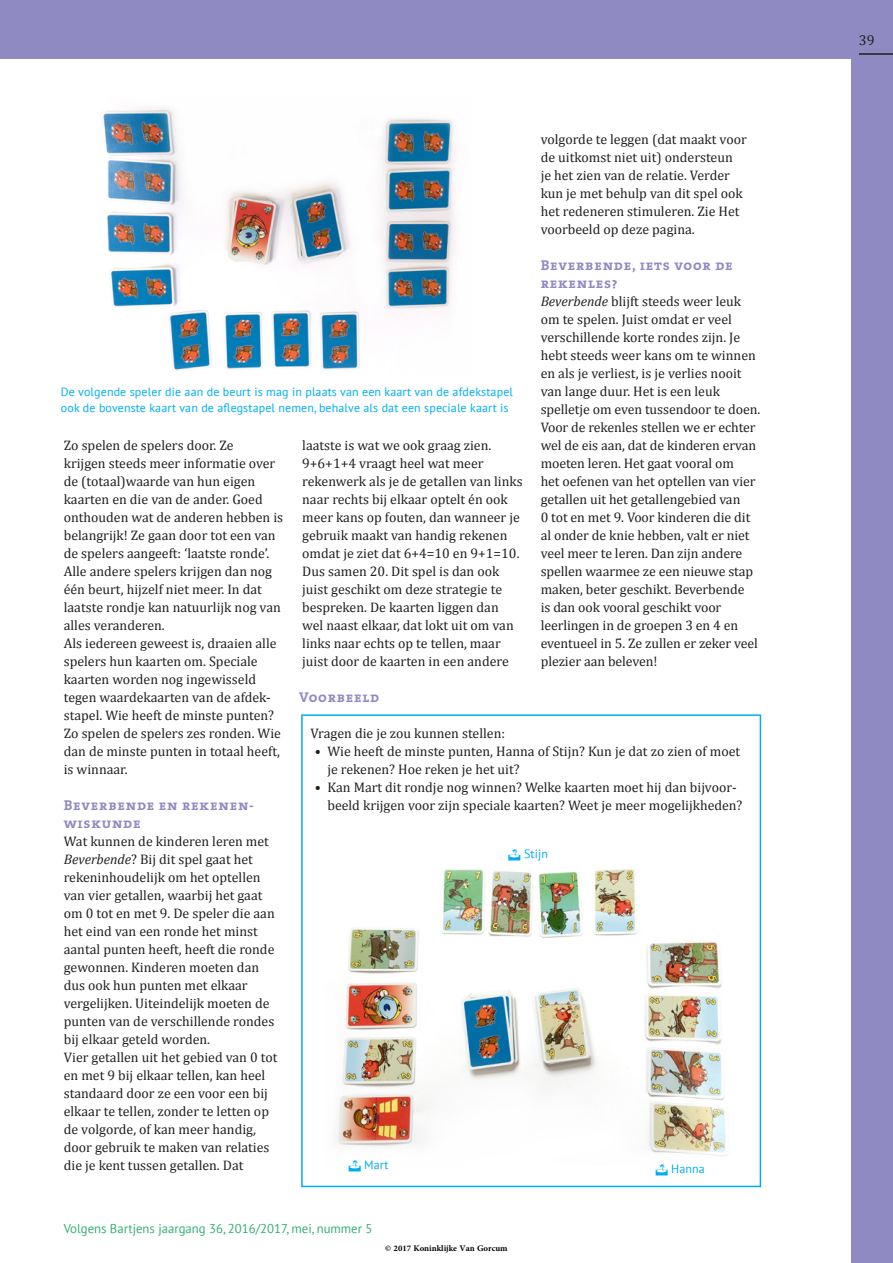
<style>
.page{position:relative;width:893px;height:1263px;background:#908ac2}
.page>*{position:absolute;margin:0;border:0;box-sizing:border-box;transform-origin:0 0}
.KVG_Tussenkop_1{font:14.25px/18px "The Serif Bold Caps";letter-spacing:.05em;color:#908ac2}
.t1{font:14.25px "Cambria";color:#231f20}
.KVG_Broodtekst{font:13.8px/18px "Cambria";color:#231f20}
.t2{font:12.75px "PT Sans";color:#33ae71}
.KVG_Margetekts_Blauw{font:12px/15.8px "PT Sans";letter-spacing:.01em;color:#00aeef}
.t3{font:700 12px "Adobe Arabic";color:#000}
.s1{font-style:italic}
</style>
<div class="page">
<div style="left:0;top:60px;width:850px;height:1203px;background:#fff"></div>
<hr style="left:859px;top:53px;width:34px;height:2px;background:#231f20">
<img style="left:336px;top:869px;width:392px;height:287px">
<div style="left:301px;top:714px;width:460px;height:473px;border:2px solid #00aeef"></div>
<img style="left:103px;top:108px;width:351px;height:264px">
<p class="KVG_Broodtekst" style="left:541px;top:130px;width:208px">volgorde te leggen (dat maakt voor de uitkomst niet uit) ondersteun<br>je het zien van de relatie. Verder kun je met behulp van dit spel ook het redeneren stimuleren. Zie Het voorbeeld op deze pagina.</p>
<p class="KVG_Tussenkop_1" style="left:541px;top:256px;width:194px">Beverbende, iets voor de rekenles?</p>
<p class="KVG_Broodtekst" style="left:541px;top:292px;width:221px"><span class="s1">Beverbende</span> blijft steeds weer leuk om te spelen. Juist omdat er veel verschillende korte rondes zijn. Je hebt steeds weer kans om te winnen en als je verliest, is je verlies nooit van lange duur. Het is een leuk spelletje om even tussendoor te doen.<br>Voor de rekenles stellen we er echter wel de eis aan, dat de kinderen ervan moeten leren. Het gaat vooral om<br>het oefenen van het optellen van vier getallen uit het getallengebied van<br>0 tot en met 9. Voor kinderen die dit al onder de knie hebben, valt er niet veel meer te leren. Dan zijn andere spellen waarmee ze een nieuwe stap maken, beter geschikt. Beverbende<br>is dan ook vooral geschikt voor leerlingen in de groepen 3 en 4 en eventueel in 5. Ze zullen er zeker veel plezier aan beleven!</p>
<p class="KVG_Margetekts_Blauw" style="left:61px;top:384px;width:454px">De volgende speler die aan de beurt is mag in plaats van een kaart van de afdekstapel ook de bovenste kaart van de aflegstapel nemen, behalve als dat een speciale kaart is</p>
<p class="KVG_Broodtekst" style="left:302px;top:436px;width:191px">laatste is wat we ook graag zien.</p>
<p class="KVG_Broodtekst" style="left:302px;top:454px;width:222px">9+6+1+4 vraagt heel wat meer rekenwerk als je de getallen van links naar rechts bij elkaar optelt én ook meer kans op fouten, dan wanneer je gebruik maakt van handig rekenen omdat je ziet dat 6+4=10 en 9+1=10.<br>Dus samen 20. Dit spel is dan ook juist geschikt om deze strategie te bespreken. De kaarten liggen dan wel naast elkaar, dat lokt uit om van links naar echts op te tellen, maar juist door de kaarten in een andere</p>
<p class="KVG_Broodtekst" style="left:64px;top:436px;width:221px">Zo spelen de spelers door. Ze<br>krijgen steeds meer informatie over de (totaal)waarde van hun eigen kaarten en die van de ander. Goed onthouden wat de anderen hebben is belangrijk! Ze gaan door tot een van de spelers aangeeft: ‘laatste ronde’.<br>Alle andere spelers krijgen dan nog één beurt, hijzelf niet meer. In dat laatste rondje kan natuurlijk nog van alles veranderen.</p>
<p class="KVG_Broodtekst" style="left:64px;top:634px;width:219px">Als iedereen geweest is, draaien alle spelers hun kaarten om. Speciale kaarten worden nog ingewisseld tegen waardekaarten van de afdek&shy;stapel. Wie heeft de minste punten?<br>Zo spelen de spelers zes ronden. Wie dan de minste punten in totaal heeft, is winnaar.</p>
<p class="KVG_Tussenkop_1" style="left:64px;top:796px;width:192px">Beverbende en rekenen&shy;wiskunde</p>
<p class="KVG_Broodtekst" style="left:64px;top:832px;width:213px">Wat kunnen de kinderen leren met<br><span class="s1">Beverbende</span>? Bij dit spel gaat het rekeninhoudelijk om het optellen van vier getallen, waarbij het gaat om 0 tot en met 9. De speler die aan het eind van een ronde het minst aantal punten heeft, heeft die ronde gewonnen. Kinderen moeten dan dus ook hun punten met elkaar vergelijken. Uiteindelijk moeten de punten van de verschillende rondes bij elkaar geteld worden.</p>
<p class="KVG_Broodtekst" style="left:64px;top:1048px;width:215px">Vier getallen uit het gebied van 0 tot en met 9 bij elkaar tellen, kan heel standaard door ze een voor een bij elkaar te tellen, zonder te letten op de volgorde, of kan meer handig, door gebruik te maken van relaties die je kent tussen getallen. Dat</p>
<p class="KVG_Tussenkop_1" style="left:299px;top:688px;width:82px">Voorbeeld</p>
<p class="KVG_Broodtekst" style="left:310px;top:724px;width:196px">Vragen die je zou kunnen stellen:</p>
<p class="KVG_Broodtekst" style="left:327px;top:742px;width:414px;text-indent:-13px">• Wie heeft de minste punten, Hanna of Stijn? Kun je dat zo zien of moet je rekenen? Hoe reken je het uit?</p>
<p class="KVG_Broodtekst" style="left:327px;top:778px;width:417px;text-indent:-13px">• Kan Mart dit rondje nog winnen? Welke kaarten moet hij dan bijvoor&shy;beeld krijgen voor zijn speciale kaarten? Weet je meer mogelijkheden?</p>
<p class="KVG_Margetekts_Blauw" style="left:524px;top:846px;width:25px">Stijn</p>
<p class="KVG_Margetekts_Blauw" style="left:364px;top:1156px;width:26px">Mart</p>
<p class="KVG_Margetekts_Blauw" style="left:671px;top:1160px;width:35px">Hanna</p>
<p class="t2" style="left:64px;top:1220px;width:310px">Volgens Bartjens jaargang 36, 2016/2017, mei, nummer 5</p>
<p class="t3" style="left:385px;top:1240px;width:124px">© 2017 Koninklijke Van Gorcum</p>
<p class="t1" style="left:859px;top:32px;width:17px">39</p>
</div>
